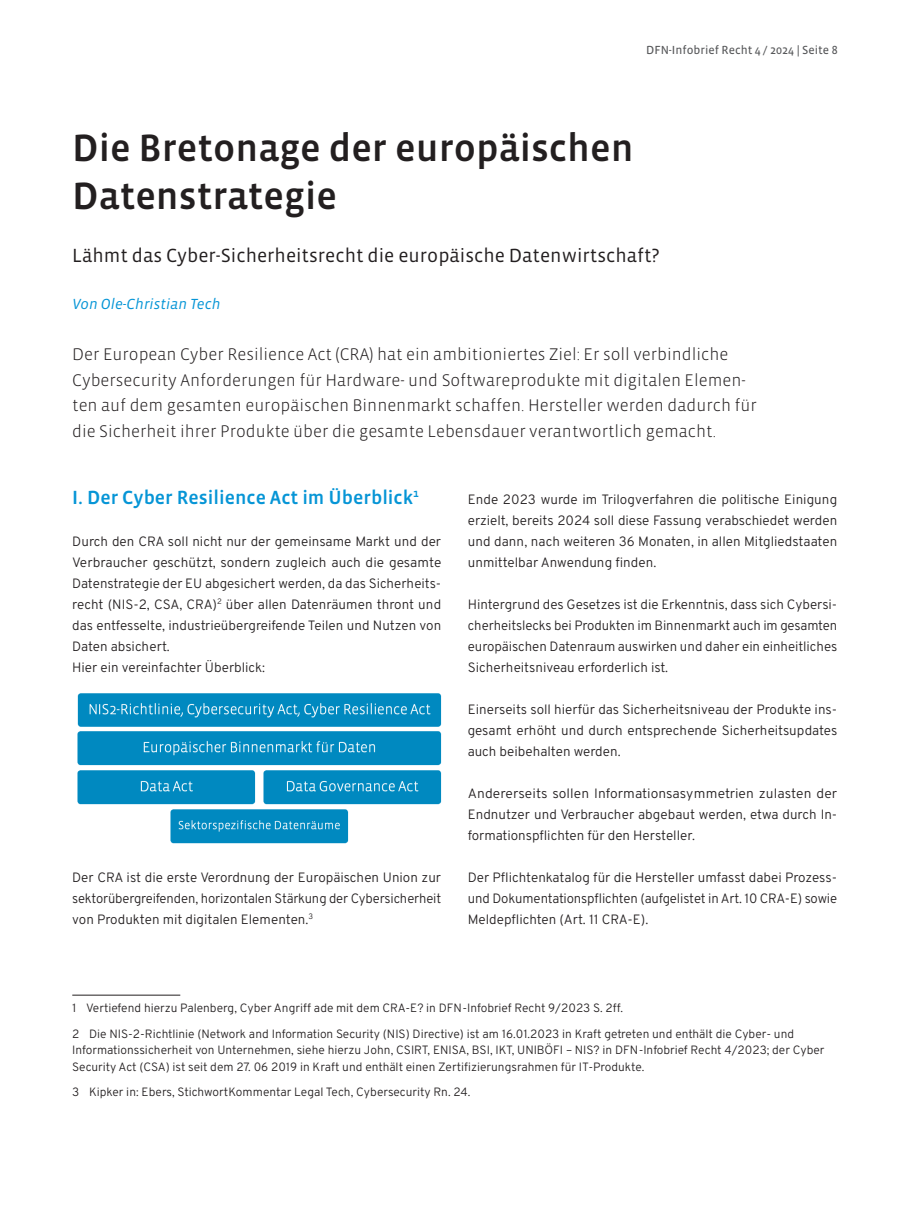
<style>
.page{position:relative;width:910px;height:1208px;background:#fff}
.page>*{position:absolute;margin:0;border:0;box-sizing:border-box;transform-origin:0 0}
.IBR_Überschrift{font:500 39px/48px "Vista Sans OT";color:#231f20}
.IBR_Subheadline{font:19.5px "Vista Sans OT";color:#231f20}
.Infobrief_TÜ1{font:500 19.5px "Vista Sans OT";color:#0695d6}
.IBR_Teaser{font:300 17.25px/25.5px "Vista Sans OT";color:#231f20}
.IBR_Subheadline-2{font:italic 15px "Vista Sans OT";color:#0695d6}
.Infobrief_Text{font:13.5px/21px "Overpass";color:#231f20;text-align:justify}
.Text_Fußnote{font:12px/16.5px "Overpass";color:#231f20}
.t1{font:12px "Vista Sans OT";color:#57585a}
</style>
<div class="page">
<img style="left:77px;top:693px;width:365px;height:151px">
<hr style="left:72px;top:994px;width:108px;height:1px;background:#231f20">
<p class="t1" style="left:646px;top:44px;width:193px">DFN-Infobrief Recht 4 / 2024 | Seite 8</p>
<p class="IBR_Überschrift" style="left:72px;top:124px;width:563px">Die Bretonage der europäischen<br>Datenstrategie</p>
<p class="IBR_Subheadline" style="left:72px;top:246px;width:589px">Lähmt das Cyber-Sicherheitsrecht die europäische Datenwirtschaft?</p>
<p class="IBR_Subheadline-2" style="left:72px;top:296px;width:150px">Von Ole-Christian Tech</p>
<p class="IBR_Teaser" style="left:72px;top:342px;width:686px">Der European Cyber Resilience Act (CRA) hat ein ambitioniertes Ziel: Er soll verbindliche Cybersecurity Anforderungen für Hardware- und Softwareprodukte mit digitalen Elemen&shy;ten auf dem gesamten europäischen Binnenmarkt schaffen. Hersteller werden dadurch für die Sicherheit ihrer Produkte über die gesamte Lebensdauer verantwortlich gemacht.</p>
<p class="Infobrief_TÜ1" style="left:72px;top:487px;width:348px">I. Der Cyber Resilience Act im Überblick<sup>1</sup></p>
<p class="Infobrief_Text" style="left:72px;top:530px;width:371px">Durch den CRA soll nicht nur der gemeinsame Markt und der Verbraucher geschützt, sondern zugleich auch die gesamte Datenstrategie der EU abgesichert werden, da das Sicherheits&shy;recht (NIS-2, CSA, CRA)<sup>2</sup> über allen Datenräumen thront und das entfesselte, industrieübergreifende Teilen und Nutzen von Daten absichert.</p>
<p class="Infobrief_Text" style="left:72px;top:656px;width:194px">Hier ein vereinfachter Überblick:</p>
<p class="Infobrief_Text" style="left:72px;top:866px;width:371px">Der CRA ist die erste Verordnung der Europäischen Union zur sektorübergreifenden, horizontalen Stärkung der Cybersicherheit von Produkten mit digitalen Elementen.<sup>3</sup></p>
<p class="Infobrief_Text" style="left:468px;top:488px;width:371px">Ende 2023 wurde im Trilogverfahren die politische Einigung erzielt, bereits 2024 soll diese Fassung verabschiedet werden und dann, nach weiteren 36 Monaten, in allen Mitgliedstaaten unmittelbar Anwendung finden.</p>
<p class="Infobrief_Text" style="left:468px;top:593px;width:371px">Hintergrund des Gesetzes ist die Erkenntnis, dass sich Cybersi&shy;cherheitslecks bei Produkten im Binnenmarkt auch im gesamten europäischen Datenraum auswirken und daher ein einheitliches Sicherheitsniveau erforderlich ist.</p>
<p class="Infobrief_Text" style="left:468px;top:698px;width:371px">Einerseits soll hierfür das Sicherheitsniveau der Produkte ins&shy;gesamt erhöht und durch entsprechende Sicherheitsupdates auch beibehalten werden.</p>
<p class="Infobrief_Text" style="left:468px;top:782px;width:371px">Andererseits sollen Informationsasymmetrien zulasten der Endnutzer und Verbraucher abgebaut werden, etwa durch In&shy;formationspflichten für den Hersteller.</p>
<p class="Infobrief_Text" style="left:468px;top:866px;width:371px">Der Pflichtenkatalog für die Hersteller umfasst dabei Prozess&shy;und Dokumentationspflichten (aufgelistet in Art. 10 CRA-E) sowie Meldepflichten (Art. 11 CRA-E).</p>
<p class="Text_Fußnote" style="left:72px;top:999px;width:552px">1 Vertiefend hierzu Palenberg, Cyber Angriff ade mit dem CRA-E? in DFN-Infobrief Recht 9/2023 S. 2ff.</p>
<p class="Text_Fußnote" style="left:72px;top:1024px;width:754px">2 Die NIS-2-Richtlinie (Network and Information Security (NIS) Directive) ist am 16.01.2023 in Kraft getreten und enthält die Cyber- und<br>Informationssicherheit von Unternehmen, siehe hierzu John, CSIRT, ENISA, BSI, IKT, UNIBÖFI – NIS? in DFN-Infobrief Recht 4/2023; der Cyber<br>Security Act (CSA) ist seit dem 27. 06 2019 in Kraft und enthält einen Zertifizierungsrahmen für IT-Produkte.</p>
<p class="Text_Fußnote" style="left:72px;top:1083px;width:400px">3 Kipker in: Ebers, StichwortKommentar Legal Tech, Cybersecurity Rn. 24.</p>
</div>
